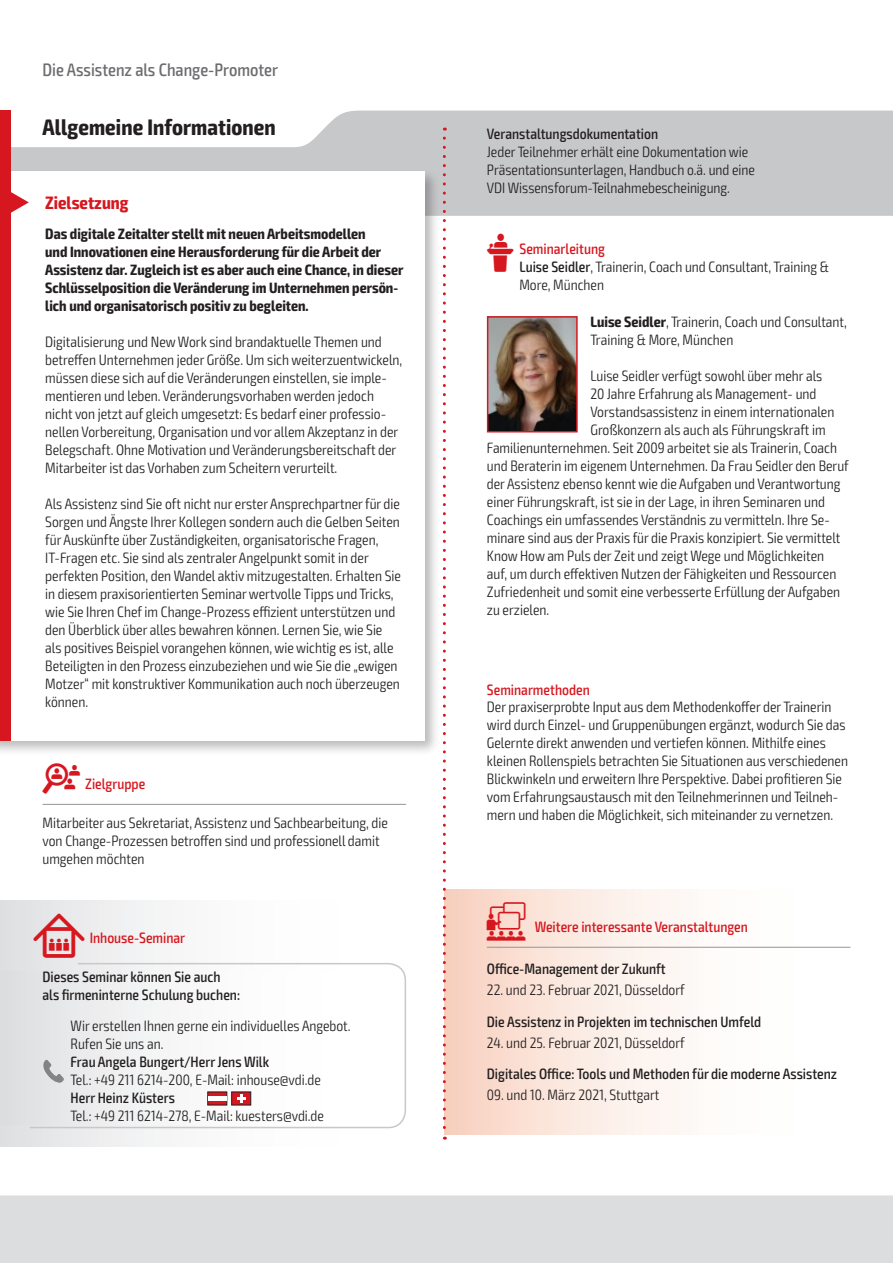
<style>
.page{position:relative;width:893px;height:1263px;background:#fff}
.page>*{position:absolute;margin:0;border:0;box-sizing:border-box;transform-origin:0 0}
.t1{font:700 condensed 22.5px "Exo 2";letter-spacing:.005em;color:#231f20}
.t2{font:500 condensed 18px "Exo 2";color:#6c6d70}
.t3{font:700 condensed 18px "Exo 2";color:#d7171f}
.t4{font:300 condensed 15px/18px "Exo 2";color:#231f20}
.t5{font:500 condensed 15px/18px "Exo 2";color:#231f20}
.t6{font:700 condensed 15px/18px "Exo 2";color:#231f20}
.t7{font:500 condensed 15px "Exo 2";color:#d7171f}
.s1{font-family:"VDI Iconset S4 A Regular";font-weight:400;font-stretch:normal;color:#d7171f}
.s2{font-weight:500;color:#d7171f}
.s3{font-weight:500}
.s4{font-weight:700}
.s5{font-family:"VDI Iconset S4 A Regular";font-weight:400;font-stretch:normal}
.s6{font-family:"VDI Iconset S4 A Regular";font-weight:400;font-stretch:normal;font-size:15.45px}
.s7{font-family:"VDI Iconset S4 A Regular";font-weight:400;font-stretch:normal;font-size:19.5px}
</style>
<div class="page">
<div style="left:0;top:1195px;width:893px;height:68px;background:#dcdddf"></div>
<svg style="left:11px;top:111px;width:881px;height:105px;fill:#c7c8ca"></svg>
<hr style="left:892px;top:111px;width:1px;height:105px;background:#d7171f">
<div style="left:0;top:111px;width:11px;height:63px;background:#d7171f"></div>
<div style="left:0;top:168px;width:440px;height:588px;background:#231f20;opacity:.3"></div>
<div style="left:0;top:171px;width:424px;height:570px;background:#fff"></div>
<div style="left:0;top:171px;width:11px;height:570px;background:#d7171f"></div>
<svg style="left:11px;top:192px;width:18px;height:21px"></svg>
<hr style="left:43px;top:804px;width:363px;height:1px;background:#939598">
<div style="left:444px;top:890px;width:406px;height:244px;background:linear-gradient(to right,#f8d7c9,#fff)"></div>
<hr style="left:487px;top:947px;width:363px;height:1px;background:#939598">
<img style="left:490px;top:319px;width:85px;height:110px">
<div style="left:487px;top:316px;width:91px;height:116px;border:2px solid #d7171f"></div>
<div style="left:0;top:900px;width:406px;height:247px;background:linear-gradient(to right,#e4e5e7,#fff)"></div>
<svg style="left:29px;top:962px;width:377px;height:167px"></svg>
<div style="left:0;top:972px;width:383px;height:152px;background:linear-gradient(to right,#e2e3e5,#fff)"></div>
<svg style="left:207px;top:1091px;width:44px;height:14px"></svg>
<hr style="left:208px;top:1096px;width:19px;height:4px;background:#fff">
<svg style="left:43px;top:1060px;width:21px;height:23px"></svg>
<svg style="left:443px;top:138px;width:3px;height:1002px"></svg>
<p class="t2" style="left:43px;top:59px;width:237px">Die Assistenz als Change-Promoter</p>
<h1 class="t1" style="left:43px;top:113px;width:235px">Allgemeine Informationen</h1>
<p class="t5" style="left:487px;top:125px;width:173px">Veranstaltungsdokumentation</p>
<p class="t4" style="left:487px;top:143px;width:270px">Jeder Teilnehmer erhält eine Dokumentation wie<br>Präsentationsunterlagen, Handbuch o.ä. und eine<br>VDI Wissensforum-Teilnahmebescheinigung.</p>
<p class="t6" style="left:45px;top:225px;width:360px">Das digitale Zeitalter stellt mit neuen Arbeitsmodellen<br>und Innovationen eine Herausforderung für die Arbeit der Assistenz dar. Zugleich ist es aber auch eine Chance, in dieser Schlüsselposition die Veränderung im Unternehmen persön&shy;lich und organisatorisch positiv zu begleiten.</p>
<p class="t4" style="left:45px;top:333px;width:359px">Digitalisierung und New Work sind brandaktuelle Themen und betreffen Unternehmen jeder Größe. Um sich weiterzuentwickeln, müssen diese sich auf die Veränderungen einstellen, sie imple&shy;mentieren und leben. Veränderungsvorhaben werden jedoch nicht von jetzt auf gleich umgesetzt: Es bedarf einer professio&shy;nellen Vorbereitung, Organisation und vor allem Akzeptanz in der Belegschaft. Ohne Motivation und Veränderungsbereitschaft der Mitarbeiter ist das Vorhaben zum Scheitern verurteilt.</p>
<p class="t4" style="left:45px;top:495px;width:357px">Als Assistenz sind Sie oft nicht nur erster Ansprechpartner für die Sorgen und Ängste Ihrer Kollegen sondern auch die Gelben Seiten für Auskünfte über Zuständigkeiten, organisatorische Fragen, IT-Fragen etc. Sie sind als zentraler Angelpunkt somit in der perfekten Position, den Wandel aktiv mitzugestalten. Erhalten Sie in diesem praxisorientierten Seminar wertvolle Tipps und Tricks, wie Sie Ihren Chef im Change-Prozess effizient unterstützen und den Überblick über alles bewahren können. Lernen Sie, wie Sie als positives Beispiel vorangehen können, wie wichtig es ist, alle Beteiligten in den Prozess einzubeziehen und wie Sie die „ewigen Motzer“ mit konstruktiver Kommunikation auch noch überzeugen können.</p>
<p class="t3" style="left:45px;top:192px;width:85px">Zielsetzung</p>
<p class="t4" style="left:519px;top:240px;width:311px;text-indent:-33px"><span class="s1">L</span> <span class="s2">Seminarleitung<br></span><span class="s3">Luise Seidler</span>, Trainerin, Coach und Consultant, Training &amp;<br>More, München</p>
<p class="t4" style="left:590px;top:313px;width:258px"><span class="s4">Luise Seidler</span>, Trainerin, Coach und Consultant,<br>Training &amp; More, München</p>
<p class="t4" style="left:590px;top:367px;width:233px">Luise Seidler verfügt sowohl über mehr als</p>
<p class="t4" style="left:590px;top:385px;width:228px">20 Jahre Erfahrung als Management- und</p>
<p class="t4" style="left:590px;top:403px;width:245px">Vorstandsassistenz in einem internationalen</p>
<p class="t4" style="left:590px;top:421px;width:237px">Großkonzern als auch als Führungskraft im</p>
<p class="t4" style="left:487px;top:439px;width:352px">Familienunternehmen. Seit 2009 arbeitet sie als Trainerin, Coach</p>
<p class="t4" style="left:487px;top:457px;width:363px">und Beraterin im eigenem Unternehmen. Da Frau Seidler den Beruf</p>
<p class="t4" style="left:487px;top:475px;width:355px">der Assistenz ebenso kennt wie die Aufgaben und Verantwortung</p>
<p class="t4" style="left:487px;top:493px;width:340px">einer Führungskraft, ist sie in der Lage, in ihren Seminaren und</p>
<p class="t4" style="left:487px;top:511px;width:344px">Coachings ein umfassendes Verständnis zu vermitteln. Ihre Se-</p>
<p class="t4" style="left:487px;top:529px;width:355px">minare sind aus der Praxis für die Praxis konzipiert. Sie vermittelt</p>
<p class="t4" style="left:487px;top:547px;width:339px">Know How am Puls der Zeit und zeigt Wege und Möglichkeiten</p>
<p class="t4" style="left:487px;top:565px;width:351px">auf, um durch effektiven Nutzen der Fähigkeiten und Ressourcen</p>
<p class="t4" style="left:487px;top:583px;width:355px">Zufriedenheit und somit eine verbesserte Erfüllung der Aufgaben</p>
<p class="t4" style="left:487px;top:601px;width:64px">zu erzielen.</p>
<p class="t7" style="left:487px;top:680px;width:104px">Seminarmethoden</p>
<p class="t4" style="left:487px;top:698px;width:363px">Der praxiserprobte Input aus dem Methodenkoffer der Trainerin wird durch Einzel- und Gruppenübungen ergänzt, wodurch Sie das Gelernte direkt anwenden und vertiefen können. Mithilfe eines kleinen Rollenspiels betrachten Sie Situationen aus verschiedenen Blickwinkeln und erweitern Ihre Perspektive. Dabei profitieren Sie vom Erfahrungsaustausch mit den Teilnehmerinnen und Teilneh&shy;mern und haben die Möglichkeit, sich miteinander zu vernetzen.</p>
<p class="t7" style="left:43px;top:775px;width:104px"><span class="s5">Z</span> Zielgruppe</p>
<p class="t4" style="left:43px;top:814px;width:347px">Mitarbeiter aus Sekretariat, Assistenz und Sachbearbeitung, die von Change-Prozessen betroffen sind und professionell damit umgehen möchten</p>
<p class="t7" style="left:33px;top:929px;width:153px"><span class="s6">I</span> Inhouse-Seminar</p>
<p class="t5" style="left:43px;top:968px;width:199px">Dieses Seminar können Sie auch als firmeninterne Schulung buchen:</p>
<p class="t4" style="left:71px;top:1017px;width:282px">Wir erstellen Ihnen gerne ein individuelles Angebot.<br>Rufen Sie uns an.</p>
<p class="t5" style="left:71px;top:1053px;width:200px">Frau Angela Bungert/Herr Jens Wilk</p>
<p class="t4" style="left:71px;top:1071px;width:252px">Tel.: +49 211 6214-200, E-Mail: inhouse@vdi.de</p>
<p class="t5" style="left:71px;top:1089px;width:106px">Herr Heinz Küsters</p>
<p class="t4" style="left:71px;top:1107px;width:255px">Tel.: +49 211 6214-278, E-Mail: kuesters@vdi.de</p>
<p class="t7" style="left:487px;top:918px;width:263px"><span class="s7">W</span> Weitere interessante Veranstaltungen</p>
<p class="t5" style="left:487px;top:960px;width:180px">Office-Management der Zukunft</p>
<p class="t4" style="left:487px;top:981px;width:199px">22. und 23. Februar 2021, Düsseldorf</p>
<p class="t5" style="left:487px;top:1013px;width:276px">Die Assistenz in Projekten im technischen Umfeld</p>
<p class="t4" style="left:487px;top:1034px;width:199px">24. und 25. Februar 2021, Düsseldorf</p>
<p class="t5" style="left:487px;top:1065px;width:352px">Digitales Office: Tools und Methoden für die moderne Assistenz</p>
<p class="t4" style="left:487px;top:1086px;width:174px">09. und 10. März 2021, Stuttgart</p>
</div>
